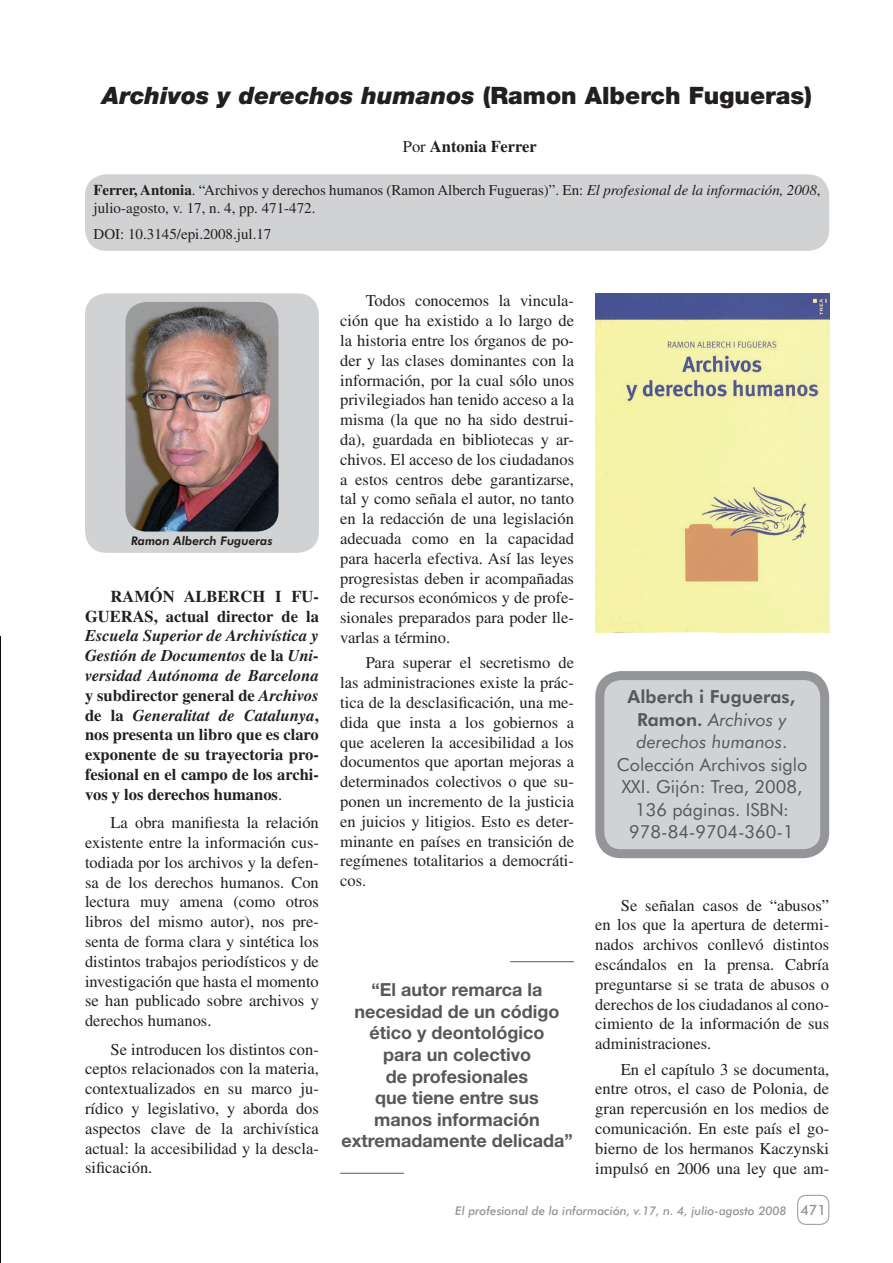
<style>
.page{position:relative;width:893px;height:1263px;background:#fff}
.page>*{position:absolute;margin:0;border:0;box-sizing:border-box;transform-origin:0 0}
.t1{font:italic 900 24px "Helvetica Neue";color:#231f20}
.t2{font:700 18px/21.6px "Helvetica Neue";color:#57585a;text-align:center}
.t3{font:18px/22.5px "Futura BT";color:#57585a;text-align:center}
.t4{font:16.5px/19.8px "Times";color:#231f20;text-align:justify}
.t5{font:700 16.5px/19.8px "Times";color:#231f20;text-align:right}
.t6{font:15px/18px "Times";color:#231f20}
.t7{font:500 14.25px "Futura BT";color:#939598}
.t8{font:italic 500 12px "Futura BT";color:#939598}
.t9{font:italic 800 12px "Futura BT";color:#231f20}
.s1{font-style:normal}
.s2{font-weight:400}
.s3{font-weight:700}
.s4{font-style:italic}
.s5{font-weight:800}
</style>
<div class="page">
<div style="left:797px;top:1195px;width:32px;height:30px;border:1px solid #939598;border-radius:9px"></div>
<img style="left:0;top:636px;width:1px;height:627px">
<div style="left:85px;top:174px;width:744px;height:77px;background:#d1d2d4;border-radius:21px"></div>
<img style="left:595px;top:293px;width:234px;height:339px">
<div style="left:600px;top:676px;width:225px;height:178px;background:#d1d2d4;border-radius:21px"></div>
<div style="left:595px;top:671px;width:234px;height:187px;border:9px solid #939598;border-radius:21px"></div>
<div style="left:85px;top:293px;width:234px;height:260px;background:#d1d2d4;border-radius:21px"></div>
<img style="left:125px;top:302px;width:154px;height:229px;border-radius:21px">
<hr style="left:510px;top:961px;width:64px;height:1px;background:#57585a">
<hr style="left:340px;top:1173px;width:64px;height:1px;background:#57585a">
<h1 class="t1" style="left:102px;top:80px;width:711px">Archivos y derechos humanos <span class="s1">(Ramon Alberch Fugueras)</span></h1>
<p class="t5" style="left:403px;top:136px;width:136px"><span class="s2">Por</span> Antonia Ferrer</p>
<p class="t6" style="left:94px;top:180px;width:729px"><span class="s3">Ferrer, Antonia</span>. “Archivos y derechos humanos (Ramon Alberch Fugueras)”. En: <span class="s4">El profesional de la información, 2008</span>, julio-agosto, v. 17, n. 4, pp. 471-472.</p>
<p class="t6" style="left:94px;top:225px;width:179px">DOI: 10.3145/epi.2008.jul.17</p>
<p class="t9" style="left:131px;top:534px;width:143px">Ramon Alberch Fugueras</p>
<p class="t5" style="left:85px;top:586px;width:235px">RAMÓN ALBERCH I FU-<br>GUERAS, actual director de la</p>
<p class="t5" style="left:85px;top:626px;width:235px;text-align:justify"><span class="s4">Escuela Superior de Archivística y Gestión de Documentos</span> de la <span class="s4">Uni&shy;versidad Autónoma de Barcelona </span>y subdirector general de <span class="s4">Archivos </span>de la <span class="s4">Generalitat de Catalunya</span>, nos presenta un libro que es claro exponente de su trayectoria pro&shy;fesional en el campo de los archi&shy;vos y los derechos humanos<span class="s2">.</span></p>
<p class="t4" style="left:85px;top:813px;width:235px;text-indent:26px">La obra manifiesta la relación existente entre la información cus&shy;todiada por los archivos y la defen&shy;sa de los derechos humanos. Con lectura muy amena (como otros libros del mismo autor), nos pre&shy;senta de forma clara y sintética los distintos trabajos periodísticos y de investigación que hasta el momento se han publicado sobre archivos y derechos humanos.</p>
<p class="t4" style="left:85px;top:1039px;width:235px;text-indent:26px">Se introducen los distintos con&shy;ceptos relacionados con la materia, contextualizados en su marco ju&shy;rídico y legislativo, y aborda dos aspectos clave de la archivística actual: la accesibilidad y la descla&shy;sificación.</p>
<p class="t4" style="left:340px;top:291px;width:235px;text-indent:26px">Todos conocemos la vincula&shy;ción que ha existido a lo largo de la historia entre los órganos de po&shy;der y las clases dominantes con la información, por la cual sólo unos privilegiados han tenido acceso a la misma (la que no ha sido destrui&shy;da), guardada en bibliotecas y ar&shy;chivos. El acceso de los ciudadanos a estos centros debe garantizarse, tal y como señala el autor, no tanto en la redacción de una legislación adecuada como en la capacidad para hacerla efectiva. Así las leyes progresistas deben ir acompañadas de recursos económicos y de profe&shy;sionales preparados para poder lle&shy;varlas a término.</p>
<p class="t4" style="left:340px;top:653px;width:235px;text-indent:26px">Para superar el secretismo de las administraciones existe la prác&shy;tica de la desclasificación, una me&shy;dida que insta a los gobiernos a que aceleren la accesibilidad a los documentos que aportan mejoras a determinados colectivos o que su&shy;ponen un incremento de la justicia en juicios y litigios. Esto es deter&shy;minante en países en transición de regímenes totalitarios a democráti&shy;cos.</p>
<p class="t2" style="left:341px;top:978px;width:233px">“El autor remarca la necesidad de un código ético y deontológico<br>para un colectivo<br>de profesionales<br>que tiene entre sus<br>manos información extremadamente delicada”</p>
<p class="t3" style="left:617px;top:685px;width:192px"><span class="s5">Alberch i Fugueras,<br>Ramon.</span> <span class="s4">Archivos y derechos humanos</span>.<br>Colección Archivos siglo<br>XXI. Gijón: Trea, 2008,<br>136 páginas. ISBN:<br>978-84-9704-360-1</p>
<p class="t4" style="left:595px;top:895px;width:235px;text-indent:26px">Se señalan casos de “abusos” en los que la apertura de determi&shy;nados archivos conllevó distintos escándalos en la prensa. Cabría preguntarse si se trata de abusos o derechos de los ciudadanos al cono&shy;cimiento de la información de sus administraciones.</p>
<p class="t4" style="left:595px;top:1059px;width:235px;text-indent:26px">En el capítulo 3 se documenta, entre otros, el caso de Polonia, de gran repercusión en los medios de comunicación. En este país el go&shy;bierno de los hermanos Kaczynski impulsó en 2006 una ley que am-</p>
<p class="t8" style="left:455px;top:1203px;width:333px">El profesional de la información, v.17, n. 4, julio-agosto 2008</p>
<p class="t7" style="left:800px;top:1201px;width:27px">471</p>
</div>
